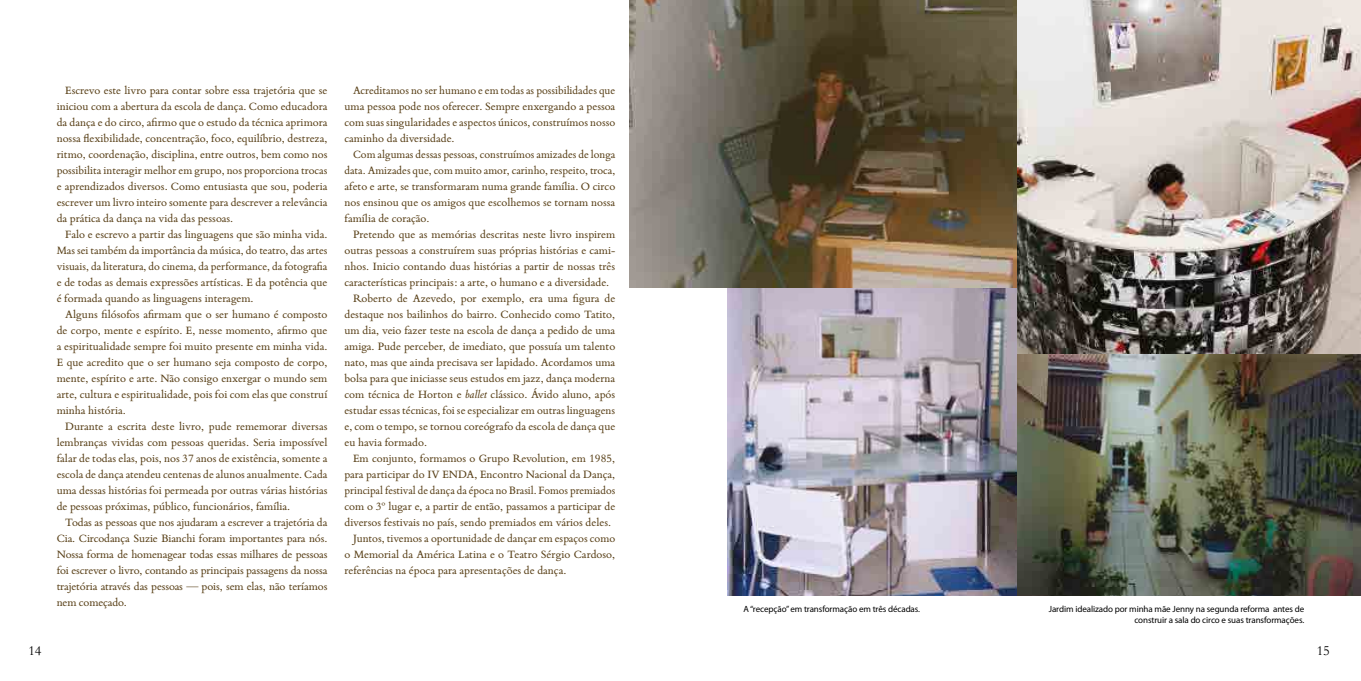
<style>
.page{position:relative;width:1361px;height:681px;background:#fff}
.page>*{position:absolute;margin:0;border:0;box-sizing:border-box;transform-origin:0 0}
.t1{font:14px "Garamond";color:#000}
.t2{font:12px/16px "Bembo Book MT Std";color:#573e15;text-align:justify}
.t3{font:12px "Bembo Book MT Std";color:#573e15;scale:.95 1}
.t4{font:9px/10.8px "Myriad Pro";letter-spacing:-.01em;color:#000;text-align:right}
.s1{font-style:italic}
</style>
<div class="page">
<img style="left:1016px;top:0;width:345px;height:354px">
<img style="left:1016px;top:354px;width:345px;height:241px">
<img style="left:727px;top:287px;width:289px;height:308px">
<img style="left:629px;top:0;width:387px;height:287px">
<p class="t2" style="left:57px;top:81px;width:272px;text-indent:9px">Escrevo este livro para contar sobre essa trajetória que se iniciou com a abertura da escola de dança. Como educadora da dança e do circo, afirmo que o estudo da técnica aprimora nossa flexibilidade, concentração, foco, equilíbrio, destreza, ritmo, coordenação, disciplina, entre outros, bem como nos possibilita interagir melhor em grupo, nos proporciona trocas e aprendizados diversos. Como entusiasta que sou, poderia escrever um livro inteiro somente para descrever a relevância da prática da dança na vida das pessoas.</p>
<p class="t2" style="left:57px;top:225px;width:272px;text-indent:9px">Falo e escrevo a partir das linguagens que são minha vida.<br>Mas sei também da importância da música, do teatro, das artes visuais, da literatura, do cinema, da performance, da fotografia e de todas as demais expressões artísticas. E da potência que é formada quando as linguagens interagem.</p>
<p class="t2" style="left:57px;top:305px;width:272px;text-indent:9px">Alguns filósofos afirmam que o ser humano é composto de corpo, mente e espírito. E, nesse momento, afirmo que a espiritualidade sempre foi muito presente em minha vida.<br>E que acredito que o ser humano seja composto de corpo, mente, espírito e arte. Não consigo enxergar o mundo sem arte, cultura e espiritualidade, pois foi com elas que construí minha história.</p>
<p class="t2" style="left:57px;top:417px;width:272px;text-indent:9px">Durante a escrita deste livro, pude rememorar diversas lembranças vividas com pessoas queridas. Seria impossível falar de todas elas, pois, nos 37 anos de existência, somente a escola de dança atendeu centenas de alunos anualmente. Cada uma dessas histórias foi permeada por outras várias histórias de pessoas próximas, público, funcionários, família.</p>
<p class="t2" style="left:57px;top:513px;width:272px;text-indent:9px">Todas as pessoas que nos ajudaram a escrever a trajetória da Cia. Circodança Suzie Bianchi foram importantes para nós.<br>Nossa forma de homenagear todas essas milhares de pessoas foi escrever o livro, contando as principais passagens da nossa trajetória através das pessoas — pois, sem elas, não teríamos nem começado.</p>
<p class="t2" style="left:344px;top:81px;width:272px;text-indent:9px">Acreditamos no ser humano e em todas as possibilidades que uma pessoa pode nos oferecer. Sempre enxergando a pessoa com suas singularidades e aspectos únicos, construímos nosso caminho da diversidade.</p>
<p class="t2" style="left:344px;top:145px;width:272px;text-indent:9px">Com algumas dessas pessoas, construímos amizades de longa data. Amizades que, com muito amor, carinho, respeito, troca, afeto e arte, se transformaram numa grande família. O circo nos ensinou que os amigos que escolhemos se tornam nossa família de coração.</p>
<p class="t2" style="left:353px;top:225px;width:264px">Pretendo que as memórias descritas neste livro inspirem</p>
<p class="t2" style="left:344px;top:241px;width:272px">outras pessoas a construírem suas próprias histórias e cami-</p>
<p class="t2" style="left:344px;top:257px;width:272px">nhos. Inicio contando duas histórias a partir de nossas três</p>
<p class="t2" style="left:344px;top:273px;width:266px">características principais: a arte, o humano e a diversidade.</p>
<p class="t2" style="left:353px;top:289px;width:264px">Roberto de Azevedo, por exemplo, era uma figura de</p>
<p class="t2" style="left:344px;top:305px;width:272px">destaque nos bailinhos do bairro. Conhecido como Tatito,</p>
<p class="t2" style="left:344px;top:321px;width:272px">um dia, veio fazer teste na escola de dança a pedido de uma</p>
<p class="t2" style="left:344px;top:337px;width:272px">amiga. Pude perceber, de imediato, que possuía um talento</p>
<p class="t2" style="left:344px;top:353px;width:272px">nato, mas que ainda precisava ser lapidado. Acordamos uma</p>
<p class="t2" style="left:344px;top:369px;width:272px">bolsa para que iniciasse seus estudos em jazz, dança moderna</p>
<p class="t2" style="left:344px;top:385px;width:272px">com técnica de Horton e <span class="s1">ballet</span> clássico. Ávido aluno, após</p>
<p class="t2" style="left:344px;top:401px;width:272px">estudar essas técnicas, foi se especializar em outras linguagens</p>
<p class="t2" style="left:344px;top:417px;width:272px">e, com o tempo, se tornou coreógrafo da escola de dança que</p>
<p class="t2" style="left:344px;top:433px;width:84px">eu havia formado.</p>
<p class="t2" style="left:353px;top:449px;width:264px">Em conjunto, formamos o Grupo Revolution, em 1985,</p>
<p class="t2" style="left:344px;top:465px;width:272px">para participar do IV ENDA, Encontro Nacional da Dança,</p>
<p class="t3" style="left:344px;top:482px;width:286px">principal festival de dança da época no Brasil. Fomos premiados</p>
<p class="t2" style="left:344px;top:497px;width:272px">com o 3º lugar e, a partir de então, passamos a participar de</p>
<p class="t2" style="left:344px;top:513px;width:268px">diversos festivais no país, sendo premiados em vários deles.</p>
<p class="t2" style="left:353px;top:529px;width:264px">Juntos, tivemos a oportunidade de dançar em espaços como</p>
<p class="t2" style="left:344px;top:545px;width:272px">o Memorial da América Latina e o Teatro Sérgio Cardoso,</p>
<p class="t2" style="left:344px;top:561px;width:223px">referências na época para apresentações de dança.</p>
<p class="t4" style="left:743px;top:603px;width:178px">A “recepção” em transformação em três décadas.</p>
<p class="t4" style="left:1049px;top:603px;width:257px">Jardim idealizado por minha mãe Jenny na segunda reforma antes de construir a sala do circo e suas transformações.</p>
<p class="t1" style="left:28px;top:641px;width:15px">14</p>
<p class="t1" style="left:1316px;top:641px;width:15px">15</p>
</div>
